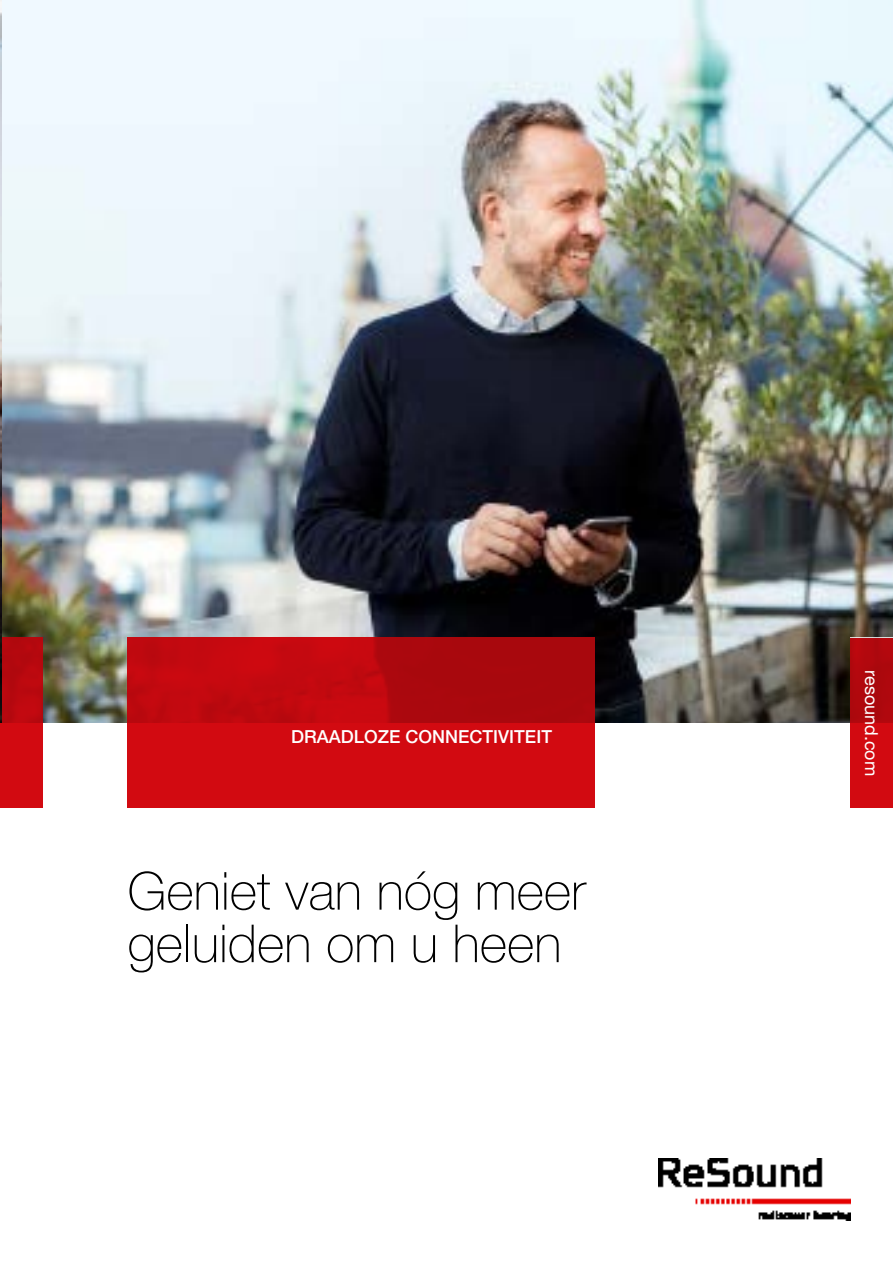
<style>
.page{position:relative;width:893px;height:1263px;background:#fff}
.page>*{position:absolute;margin:0;border:0;box-sizing:border-box;transform-origin:0 0}
.t1{font:100 52.5px/52.5px "Helvetica Neue LT Pro";color:#000}
.t2{font:500 18px "Helvetica Neue LT Pro";color:#fff}
.t3{font:18px "Helvetica Neue LT Pro";color:#fff}
</style>
<div class="page">
<img style="left:0;top:0;width:893px;height:723px">
<img style="left:659px;top:1158px;width:191px;height:62px">
<div style="left:0;top:638px;width:43px;height:170px;background:linear-gradient(to bottom,#af080e,#da0a12)"></div>
<svg style="left:850px;top:638px;width:43px;height:170px;background:#c0090f"></svg>
<svg style="left:128px;top:638px;width:466px;height:170px;background:#c4090f"></svg>
<p class="t2" style="left:291px;top:725px;width:262px">DRAADLOZE CONNECTIVITEIT</p>
<p class="t1" style="left:128px;top:865px;width:460px">Geniet van nóg meer geluiden om u heen</p>
<p class="t3" style="left:883px;top:670px;width:108px;rotate:90deg">resound.com</p>
</div>
